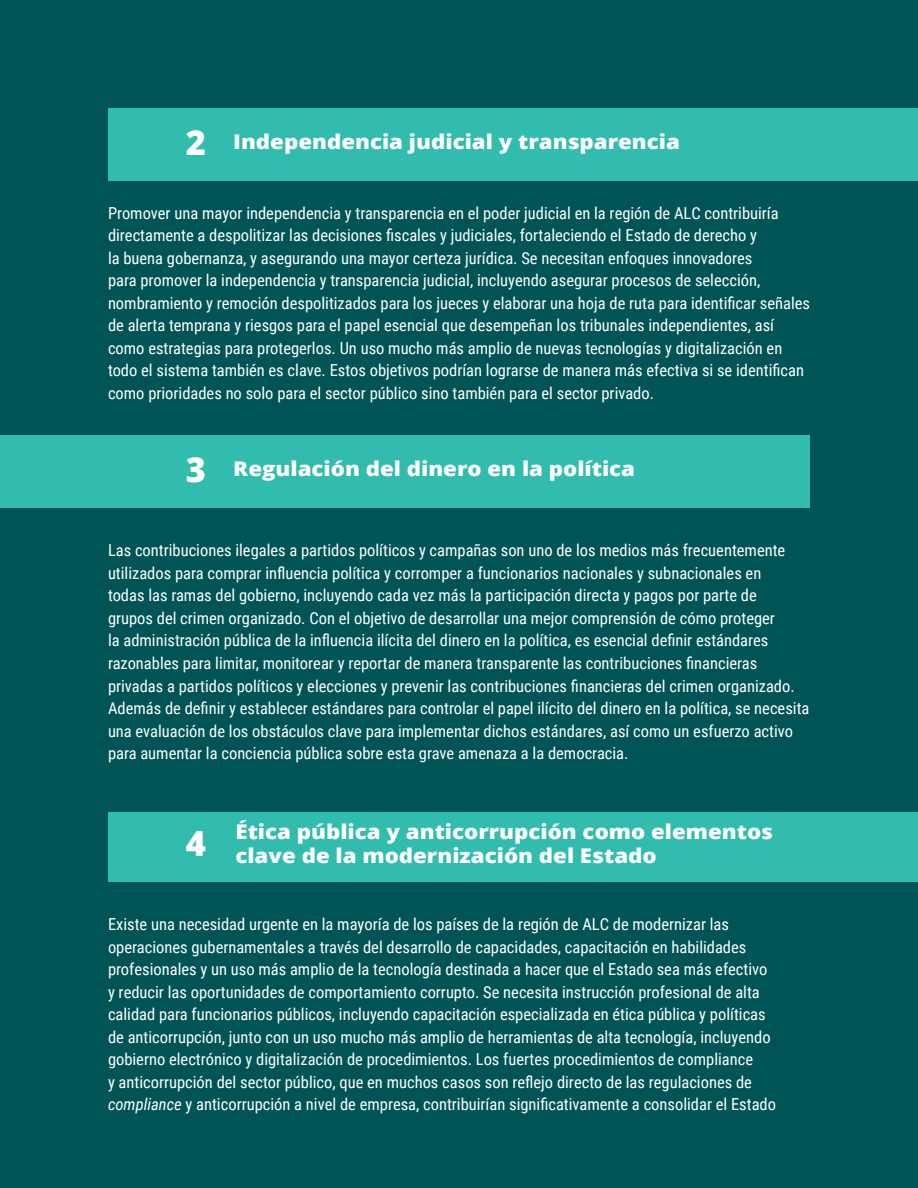
<style>
.page{position:relative;width:918px;height:1188px;background:#005455}
.page>*{position:absolute;margin:0;border:0;box-sizing:border-box;transform-origin:0 0}
.t1{font:800 34.5px "Open Sans";color:#fff}
.t2{font:800 20.25px/24.3px "Open Sans";color:#fff;scale:1.1 1}
.t3{font:16.5px/22.5px "Roboto Condensed";color:#fff}
.s1{font-size:34.5px}
.s2{font-style:italic}
</style>
<div class="page">
<div style="left:0;top:435px;width:810px;height:73px;background:#32bcad"></div>
<div style="left:108px;top:812px;width:810px;height:70px;background:#32bcad"></div>
<div style="left:108px;top:108px;width:810px;height:72px;background:#32bcad"></div>
<p class="t2" style="left:186px;top:128px;width:451px"><span class="s1">2</span> Independencia judicial y transparencia</p>
<p class="t3" style="left:108px;top:201px;width:704px">Promover una mayor independencia y transparencia en el poder judicial en la región de ALC contribuiría directamente a despolitizar las decisiones fiscales y judiciales, fortaleciendo el Estado de derecho y<br>la buena gobernanza, y asegurando una mayor certeza jurídica. Se necesitan enfoques innovadores<br>para promover la independencia y transparencia judicial, incluyendo asegurar procesos de selección, nombramiento y remoción despolitizados para los jueces y elaborar una hoja de ruta para identificar señales de alerta temprana y riesgos para el papel esencial que desempeñan los tribunales independientes, así como estrategias para protegerlos. Un uso mucho más amplio de nuevas tecnologías y digitalización en todo el sistema también es clave. Estos objetivos podrían lograrse de manera más efectiva si se identifican como prioridades no solo para el sector público sino también para el sector privado.</p>
<p class="t2" style="left:186px;top:455px;width:410px"><span class="s1">3</span> Regulación del dinero en la política</p>
<p class="t3" style="left:108px;top:539px;width:703px">Las contribuciones ilegales a partidos políticos y campañas son uno de los medios más frecuentemente utilizados para comprar influencia política y corromper a funcionarios nacionales y subnacionales en<br>todas las ramas del gobierno, incluyendo cada vez más la participación directa y pagos por parte de<br>grupos del crimen organizado. Con el objetivo de desarrollar una mejor comprensión de cómo proteger<br>la administración pública de la influencia ilícita del dinero en la política, es esencial definir estándares razonables para limitar, monitorear y reportar de manera transparente las contribuciones financieras privadas a partidos políticos y elecciones y prevenir las contribuciones financieras del crimen organizado.<br>Además de definir y establecer estándares para controlar el papel ilícito del dinero en la política, se necesita una evaluación de los obstáculos clave para implementar dichos estándares, así como un esfuerzo activo para aumentar la conciencia pública sobre esta grave amenaza a la democracia.</p>
<h1 class="t1" style="left:186px;top:817px;width:22px">4</h1>
<p class="t2" style="left:235px;top:818px;width:490px">Ética pública y anticorrupción como elementos clave de la modernización del Estado</p>
<p class="t3" style="left:108px;top:912px;width:670px">Existe una necesidad urgente en la mayoría de los países de la región de ALC de modernizar las operaciones gubernamentales a través del desarrollo de capacidades, capacitación en habilidades profesionales y un uso más amplio de la tecnología destinada a hacer que el Estado sea más efectivo y reducir las oportunidades de comportamiento corrupto. Se necesita instrucción profesional de alta calidad para funcionarios públicos, incluyendo capacitación especializada en ética pública y políticas de anticorrupción, junto con un uso mucho más amplio de herramientas de alta tecnología, incluyendo gobierno electrónico y digitalización de procedimientos. Los fuertes procedimientos de compliance<br>y anticorrupción del sector público, que en muchos casos son reflejo directo de las regulaciones de <span class="s2">compliance</span> y anticorrupción a nivel de empresa, contribuirían significativamente a consolidar el Estado</p>
</div>
